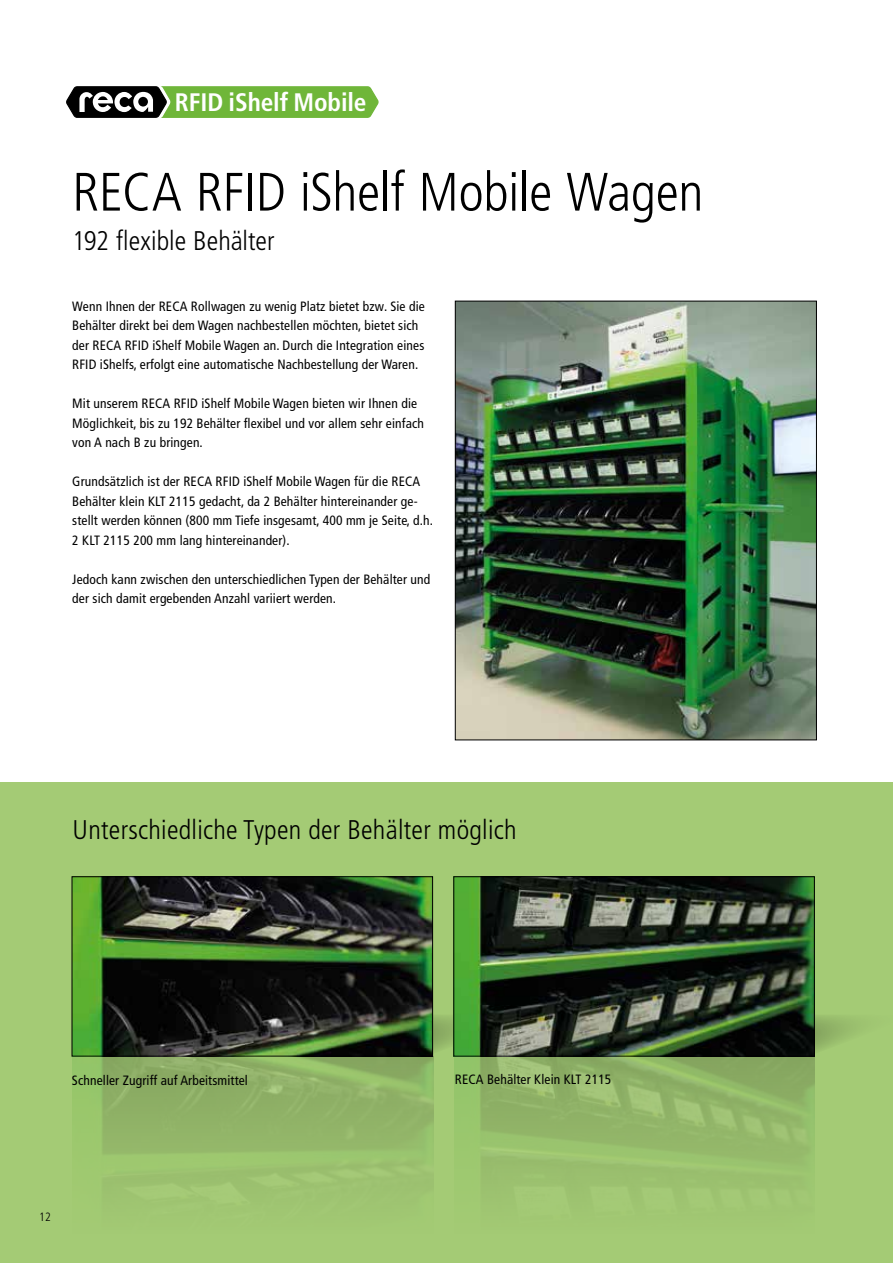
<style>
.page{position:relative;width:893px;height:1263px;background:#fff}
.page>*{position:absolute;margin:0;border:0;box-sizing:border-box;transform-origin:0 0}
.t1{font:300 condensed 54px "Frutiger LT Pro";letter-spacing:-.005em;color:#000}
.t2{font:300 condensed 27px "Frutiger LT Pro";letter-spacing:.01em;color:#000}
.t3{font:700 condensed 25.35px "Frutiger LT Pro";letter-spacing:-.005em;color:#fff}
.t4{font:condensed 13.5px/19.5px "Frutiger LT Pro";letter-spacing:.01em;color:#000}
.t5{font:300 condensed 12px "Frutiger LT Pro";color:#000}
</style>
<div class="page">
<div style="left:0;top:782px;width:893px;height:481px;background:#a4cb75"></div>
<img style="left:457px;top:303px;width:358px;height:435px">
<div style="left:455px;top:301px;width:362px;height:439px;border:1px solid #000"></div>
<img style="left:72px;top:878px;width:361px;height:313px">
<div style="left:72px;top:876px;width:361px;height:180px;border:1px solid #000"></div>
<img style="left:71px;top:1014px;width:787px;height:40px">
<img style="left:454px;top:878px;width:361px;height:313px">
<div style="left:454px;top:876px;width:361px;height:180px;border:1px solid #000"></div>
<svg style="left:66px;top:86px;width:313px;height:32px;background:#699846"></svg>
<h3 class="t3" style="left:175px;top:87px;width:193px">RFID iShelf Mobile</h3>
<h1 class="t1" style="left:72px;top:161px;width:633px">RECA RFID iShelf Mobile Wagen</h1>
<h2 class="t2" style="left:72px;top:225px;width:204px">192 flexible Behälter</h2>
<p class="t4" style="left:72px;top:296px;width:354px">Wenn Ihnen der RECA Rollwagen zu wenig Platz bietet bzw. Sie die Behälter direkt bei dem Wagen nachbestellen möchten, bietet sich der RECA RFID iShelf Mobile Wagen an. Durch die Integration eines RFID iShelfs, erfolgt eine automatische Nachbestellung der Waren.</p>
<p class="t4" style="left:72px;top:394px;width:353px">Mit unserem RECA RFID iShelf Mobile Wagen bieten wir Ihnen die<br>Möglichkeit, bis zu 192 Behälter flexibel und vor allem sehr einfach von A nach B zu bringen.</p>
<p class="t4" style="left:72px;top:472px;width:362px">Grundsätzlich ist der RECA RFID iShelf Mobile Wagen für die RECA Behälter klein KLT 2115 gedacht, da 2 Behälter hintereinander ge&shy;stellt werden können (800 mm Tiefe insgesamt, 400 mm je Seite, d.h.<br>2 KLT 2115 200 mm lang hintereinander).</p>
<p class="t4" style="left:72px;top:569px;width:360px">Jedoch kann zwischen den unterschiedlichen Typen der Behälter und der sich damit ergebenden Anzahl variiert werden.</p>
<h2 class="t2" style="left:73px;top:814px;width:445px">Unterschiedliche Typen der Behälter möglich</h2>
<p class="t4" style="left:72px;top:1070px;width:178px">Schneller Zugriff auf Arbeitsmittel</p>
<p class="t4" style="left:455px;top:1069px;width:158px">RECA Behälter Klein KLT 2115</p>
<p class="t5" style="left:39px;top:1210px;width:13px">12</p>
</div>
